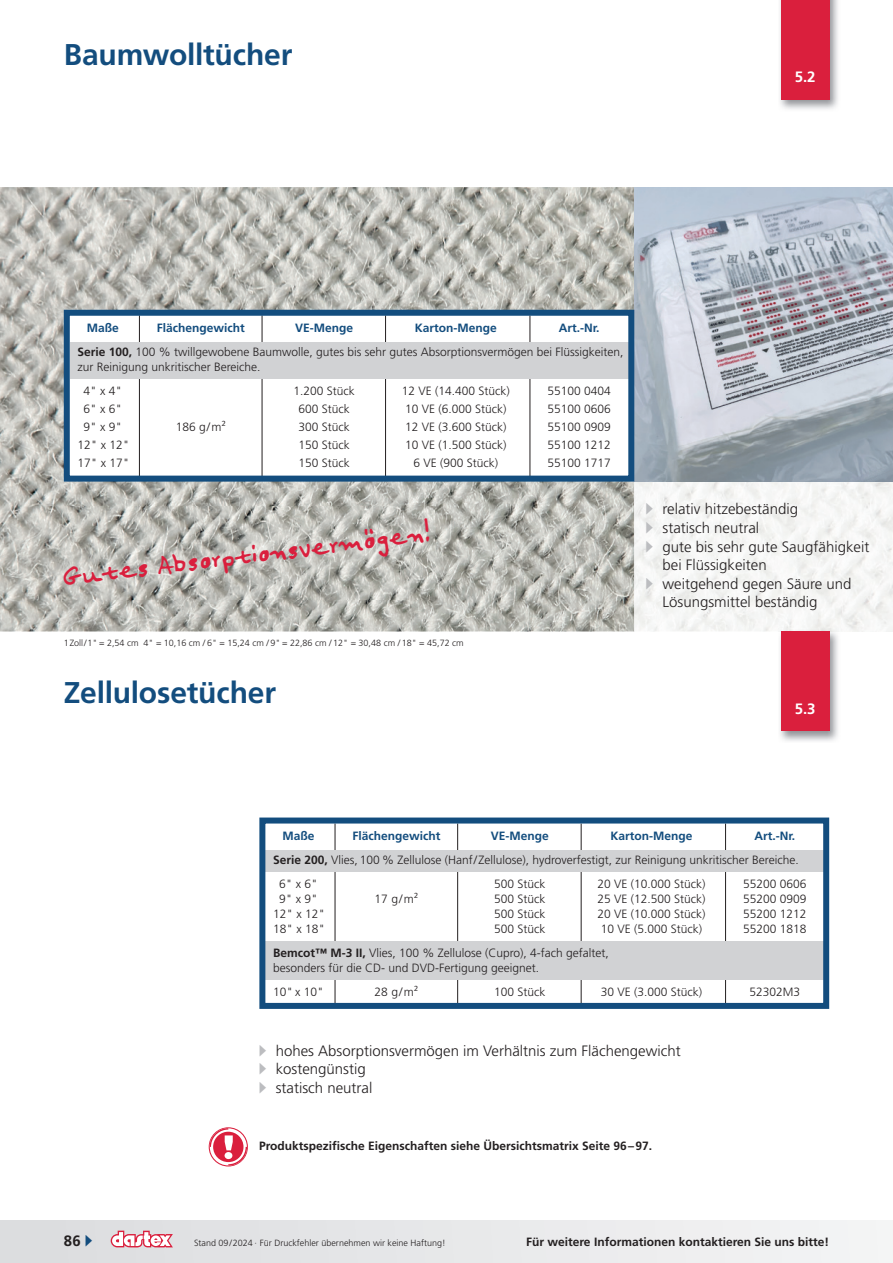
<style>
.page{position:relative;width:893px;height:1263px;background:#fff}
.page>*{position:absolute;margin:0;border:0;box-sizing:border-box;transform-origin:0 0}
.t1{font:39px "Felt Tip Senior";color:#da1f3d;scale:.9 1}
.t2{font:700 30px "Frutiger LT Std";letter-spacing:-.005em;color:#134d7e}
.t3{font:300 15px/18.6px "Frutiger LT Std";color:#231f20}
.t4{font:700 15px "Frutiger LT Std";color:#fff}
.t5{font:700 15px "Frutiger LT Std";color:#231f20}
.t6{font:300 12px/24px "Frutiger LT Std";color:#231f20}
.t7{font:700 12px "Frutiger LT Std";color:#231f20}
.t8{font:700 12px "Frutiger LT Std";color:#134d7e}
.t9{font:300 9px "Frutiger LT Std";color:#231f20}
.s1{font-weight:700;color:#134d7e}
.s2{font-weight:700}
.s3{color:#bcbdc0}
.s4{color:#134d7e}
</style>
<div class="page">
<div style="left:0;top:1220px;width:893px;height:43px;background:#e8e9ea"></div>
<svg style="left:111px;top:1230px;width:62px;height:17px"></svg>
<img style="left:0;top:187px;width:634px;height:444px">
<img style="left:42px;top:506px;width:392px;height:93px">
<img style="left:634px;top:187px;width:259px;height:444px">
<img style="left:780px;top:0;width:58px;height:109px">
<div style="left:781px;top:0;width:48px;height:100px;background:#da1f3d"></div>
<img style="left:778px;top:629px;width:62px;height:112px">
<div style="left:781px;top:631px;width:48px;height:100px;background:#da1f3d"></div>
<div style="left:67px;top:313px;width:564px;height:165px;background:#fff"></div>
<hr style="left:262px;top:315px;width:1px;height:163px;background:#231f20">
<hr style="left:139px;top:315px;width:1px;height:163px;background:#231f20">
<hr style="left:385px;top:315px;width:1px;height:163px;background:#231f20">
<hr style="left:530px;top:315px;width:1px;height:163px;background:#231f20">
<div style="left:70px;top:343px;width:558px;height:36px;background:#d1d2d4"></div>
<div style="left:64px;top:310px;width:570px;height:172px;border:6px solid #134d7e"></div>
<hr style="left:457px;top:823px;width:1px;height:182px;background:#231f20">
<hr style="left:335px;top:823px;width:1px;height:182px;background:#231f20">
<hr style="left:581px;top:823px;width:1px;height:182px;background:#231f20">
<hr style="left:725px;top:823px;width:1px;height:182px;background:#231f20">
<div style="left:265px;top:849px;width:559px;height:22px;background:#d1d2d4"></div>
<div style="left:264px;top:941px;width:561px;height:39px;background:#d1d2d4"></div>
<div style="left:259px;top:817px;width:570px;height:192px;border:6px solid #134d7e"></div>
<svg style="left:209px;top:1127px;width:39px;height:39px"></svg>
<h2 class="t2" style="left:64px;top:37px;width:230px">Baumwolltücher</h2>
<p class="t4" style="left:795px;top:68px;width:22px">5.2</p>
<p class="t8" style="left:87px;top:321px;width:34px">Maße</p>
<p class="t8" style="left:157px;top:321px;width:90px">Flächengewicht</p>
<p class="t8" style="left:295px;top:321px;width:60px">VE-Menge</p>
<p class="t8" style="left:415px;top:321px;width:84px">Karton-Menge</p>
<p class="t6" style="left:77px;top:316px;width:548px;text-indent:481px"><span class="s1">Art.-Nr.<br></span><span class="s2">Serie 100,</span> 100 % twillgewobene Baumwolle, gutes bis sehr gutes Absorptionsvermögen bei Flüssigkeiten,</p>
<p class="t6" style="left:84px;top:355px;width:178px;text-indent:-6px">zur Reinigung unkritischer Bereiche.<br>4" x 4"</p>
<p class="t6" style="left:293px;top:379px;width:63px">1.200 Stück</p>
<p class="t6" style="left:402px;top:379px;width:110px">12 VE (14.400 Stück)</p>
<p class="t6" style="left:547px;top:379px;width:65px">55100 0404</p>
<p class="t6" style="left:84px;top:397px;width:40px">6" x 6"</p>
<p class="t6" style="left:298px;top:397px;width:53px">600 Stück</p>
<p class="t6" style="left:405px;top:397px;width:103px">10 VE (6.000 Stück)</p>
<p class="t6" style="left:547px;top:397px;width:65px">55100 0606</p>
<p class="t6" style="left:84px;top:415px;width:40px">9" x 9"</p>
<p class="t6" style="left:176px;top:415px;width:52px">186 g/m²</p>
<p class="t6" style="left:298px;top:415px;width:53px">300 Stück</p>
<p class="t6" style="left:405px;top:415px;width:103px">12 VE (3.600 Stück)</p>
<p class="t6" style="left:547px;top:415px;width:65px">55100 0909</p>
<p class="t6" style="left:77px;top:433px;width:54px">12" x 12"</p>
<p class="t6" style="left:298px;top:433px;width:53px">150 Stück</p>
<p class="t6" style="left:405px;top:433px;width:103px">10 VE (1.500 Stück)</p>
<p class="t6" style="left:547px;top:433px;width:65px">55100 1212</p>
<p class="t6" style="left:77px;top:451px;width:54px">17" x 17"</p>
<p class="t6" style="left:298px;top:451px;width:53px">150 Stück</p>
<p class="t6" style="left:414px;top:451px;width:86px">6 VE (900 Stück)</p>
<p class="t6" style="left:547px;top:451px;width:65px">55100 1717</p>
<h1 class="t1" style="left:60px;top:558px;width:414px;rotate:-7deg">Gutes Absorptionsvermögen!</h1>
<p class="t9" style="left:64px;top:638px;width:401px">1Zoll/1" = 2,54 cm 4" = 10,16 cm / 6" = 15,24 cm / 9" = 22,86 cm / 12" = 30,48 cm / 18" = 45,72 cm</p>
<h2 class="t2" style="left:64px;top:675px;width:214px">Zellulosetücher</h2>
<p class="t3" style="left:646px;top:500px;width:154px"><span class="s3">▶</span> relativ hitzebeständig</p>
<p class="t3" style="left:646px;top:519px;width:115px"><span class="s3">▶</span> statisch neutral</p>
<p class="t3" style="left:646px;top:537px;width:225px"><span class="s3">▶</span> gute bis sehr gute Saugfähigkeit</p>
<p class="t3" style="left:663px;top:556px;width:106px">bei Flüssigkeiten</p>
<p class="t3" style="left:646px;top:574px;width:207px"><span class="s3">▶</span> weitgehend gegen Säure und</p>
<p class="t3" style="left:663px;top:593px;width:157px">Lösungsmittel beständig</p>
<p class="t4" style="left:795px;top:700px;width:22px">5.3</p>
<p class="t8" style="left:283px;top:828px;width:34px">Maße</p>
<p class="t8" style="left:352px;top:828px;width:90px">Flächengewicht</p>
<p class="t8" style="left:491px;top:828px;width:60px">VE-Menge</p>
<p class="t8" style="left:610px;top:828px;width:84px">Karton-Menge</p>
<p class="t8" style="left:754px;top:828px;width:42px">Art.-Nr.</p>
<p class="t6" style="left:273px;top:848px;width:527px"><span class="s2">Serie 200,</span> Vlies, 100 % Zellulose (Hanf/Zellulose), hydroverfestigt, zur Reinigung unkritischer Bereiche.</p>
<p class="t6" style="left:279px;top:872px;width:40px">6" x 6"</p>
<p class="t6" style="left:494px;top:872px;width:53px">500 Stück</p>
<p class="t6" style="left:597px;top:872px;width:110px">20 VE (10.000 Stück)</p>
<p class="t6" style="left:743px;top:872px;width:65px">55200 0606</p>
<p class="t6" style="left:279px;top:887px;width:40px">9" x 9"</p>
<p class="t6" style="left:375px;top:887px;width:45px">17 g/m²</p>
<p class="t6" style="left:494px;top:887px;width:53px">500 Stück</p>
<p class="t6" style="left:597px;top:887px;width:110px">25 VE (12.500 Stück)</p>
<p class="t6" style="left:743px;top:887px;width:65px">55200 0909</p>
<p class="t6" style="left:273px;top:902px;width:54px">12" x 12"</p>
<p class="t6" style="left:494px;top:902px;width:53px">500 Stück</p>
<p class="t6" style="left:597px;top:902px;width:110px">20 VE (10.000 Stück)</p>
<p class="t6" style="left:743px;top:902px;width:65px">55200 1212</p>
<p class="t6" style="left:273px;top:917px;width:54px">18" x 18"</p>
<p class="t6" style="left:494px;top:917px;width:53px">500 Stück</p>
<p class="t6" style="left:601px;top:917px;width:103px">10 VE (5.000 Stück)</p>
<p class="t6" style="left:743px;top:917px;width:65px">55200 1818</p>
<p class="t6" style="left:273px;top:945px;width:337px;line-height:15px"><span class="s2">Bemcot™ M-3 II,</span> Vlies, 100 % Zellulose (Cupro), 4-fach gefaltet, besonders für die CD- und DVD-Fertigung geeignet.</p>
<p class="t6" style="left:273px;top:980px;width:52px">10" x 10"</p>
<p class="t6" style="left:375px;top:980px;width:45px">28 g/m²</p>
<p class="t6" style="left:494px;top:980px;width:53px">100 Stück</p>
<p class="t6" style="left:601px;top:980px;width:103px">30 VE (3.000 Stück)</p>
<p class="t6" style="left:749px;top:980px;width:52px">52302M3</p>
<p class="t3" style="left:259px;top:1041px;width:424px"><span class="s3">▶</span> hohes Absorptionsvermögen im Verhältnis zum Flächengewicht <span class="s3">▶</span> kostengünstig<br><span class="s3">▶</span> statisch neutral</p>
<p class="t7" style="left:259px;top:1138px;width:394px">Produktspezifische Eigenschaften siehe Übersichtsmatrix Seite 96–97.</p>
<p class="t5" style="left:64px;top:1232px;width:31px">86 <span class="s4">▶</span></p>
<p class="t9" style="left:194px;top:1237px;width:253px">Stand 09/2024 · Für Druckfehler übernehmen wir keine Haftung!</p>
<p class="t7" style="left:526px;top:1234px;width:304px">Für weitere Informationen kontaktieren Sie uns bitte!</p>
</div>
